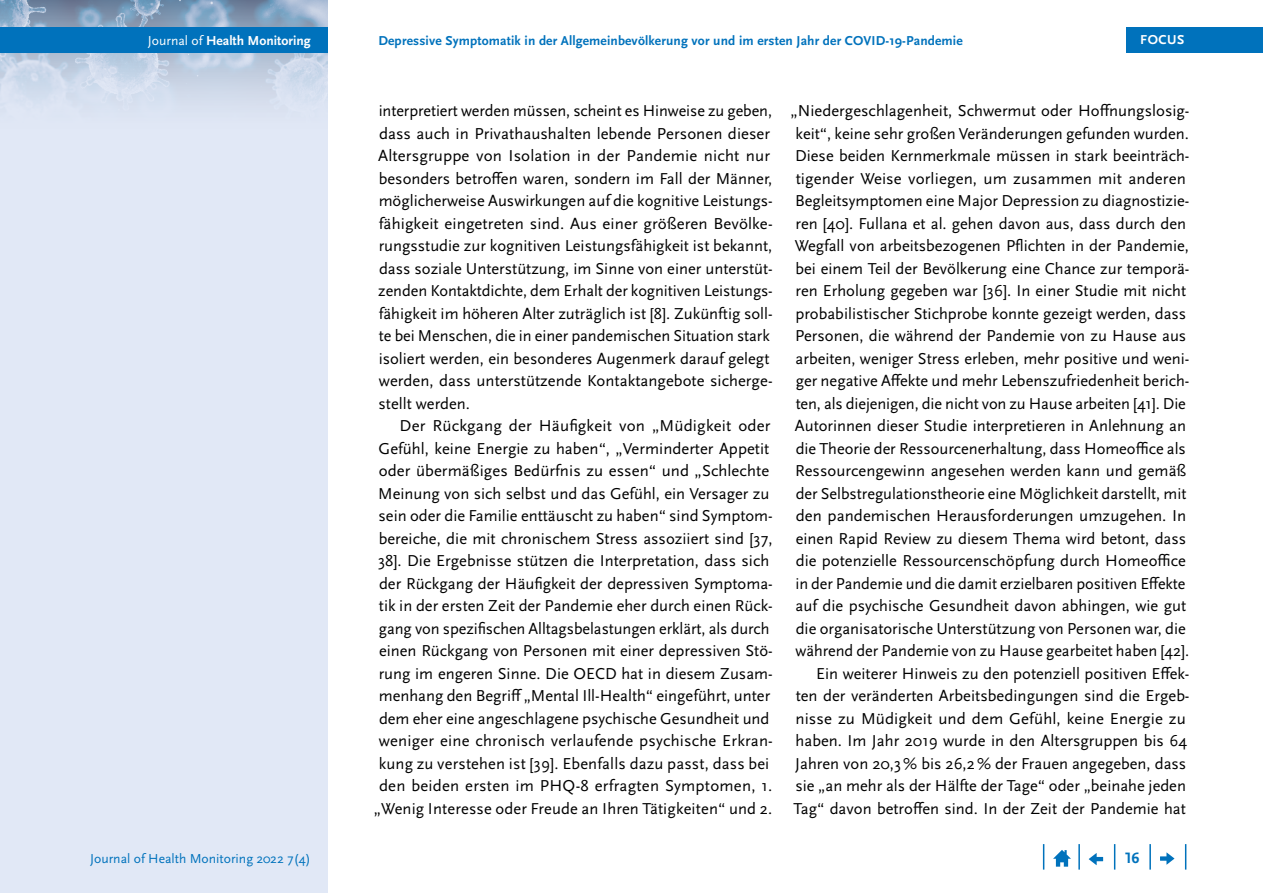
<style>
.page{position:relative;width:1263px;height:893px;background:#fff}
.page>*{position:absolute;margin:0;border:0;box-sizing:border-box;transform-origin:0 0}
.Copy_Einzug{font:16.5px/22.5px "Scala Sans Pro";color:#000}
.Copy{font:16.5px/22.5px "Scala Sans Pro";color:#000}
.t1{font:700 15.75px "Scala Sans Pro";color:#0072bc}
.t2{font:13.65px "Scala Sans Pro";color:#0072bc}
.t3{font:700 13.65px "Scala Sans Pro";color:#fff}
.t4{font:700 13.5px "Scala Sans Pro";letter-spacing:.01em;color:#0072bc}
.t5{font:700 13.5px "Scala Sans Pro";letter-spacing:.04em;color:#fff}
.s1{font-weight:400}
</style>
<div class="page">
<div style="left:0;top:0;width:327px;height:893px;background:#e1e8f6"></div>
<svg style="left:1185px;top:844px;width:1px;height:26px"></svg>
<hr style="left:1149px;top:844px;width:2px;height:26px;background:#0072bc">
<svg style="left:1114px;top:844px;width:1px;height:26px"></svg>
<hr style="left:1078px;top:844px;width:2px;height:26px;background:#0072bc">
<svg style="left:1043px;top:844px;width:1px;height:26px"></svg>
<svg style="left:1053px;top:850px;width:18px;height:17px"></svg>
<svg style="left:1089px;top:853px;width:14px;height:12px"></svg>
<svg style="left:1160px;top:852px;width:14px;height:13px"></svg>
<div style="left:1126px;top:28px;width:137px;height:25px;background:#0072bc"></div>
<img style="left:0;top:0;width:327px;height:103px">
<div style="left:0;top:28px;width:327px;height:25px;background:#0072bc"></div>
<p class="t3" style="left:148px;top:33px;width:164px"><span class="s1">Journal of</span> Health Monitoring</p>
<p class="t5" style="left:1140px;top:32px;width:46px">FOCUS</p>
<p class="t4" style="left:378px;top:33px;width:586px">Depressive Symptomatik in der Allgemeinbevölkerung vor und im ersten Jahr der COVID-19-Pandemie</p>
<p class="Copy" style="left:378px;top:99px;width:396px">interpretiert werden müssen, scheint es Hinweise zu geben, dass auch in Privathaushalten lebende Personen dieser Altersgruppe von Isolation in der Pandemie nicht nur besonders betroffen waren, sondern im Fall der Männer, möglicherweise Auswirkungen auf die kognitive Leistungs&shy;fähigkeit eingetreten sind. Aus einer größeren Bevölke&shy;rungsstudie zur kognitiven Leistungsfähigkeit ist bekannt, dass soziale Unterstützung, im Sinne von einer unterstüt&shy;zenden Kontaktdichte, dem Erhalt der kognitiven Leistungs&shy;fähigkeit im höheren Alter zuträglich ist [8]. Zukünftig soll&shy;te bei Menschen, die in einer pandemischen Situation stark isoliert werden, ein besonderes Augenmerk darauf gelegt werden, dass unterstützende Kontaktangebote sicherge&shy;stellt werden.</p>
<p class="Copy_Einzug" style="left:374px;top:414px;width:400px;text-align:right">Der Rückgang der Häufigkeit von „Müdigkeit oder Gefühl, keine Energie zu haben“, „Verminderter Appetit oder übermäßiges Bedürfnis zu essen“ und „Schlechte Meinung von sich selbst und das Gefühl, ein Versager zu sein oder die Familie enttäuscht zu haben“ sind Symptom&shy;bereiche, die mit chronischem Stress assoziiert sind [37, 38]. Die Ergebnisse stützen die Interpretation, dass sich der Rückgang der Häufigkeit der depressiven Symptoma&shy;tik in der ersten Zeit der Pandemie eher durch einen Rück&shy;gang von spezifischen Alltagsbelastungen erklärt, als durch einen Rückgang von Personen mit einer depressiven Stö&shy;rung im engeren Sinne. Die OECD hat in diesem Zusam&shy;menhang den Begriff „Mental Ill-Health“ eingeführt, unter dem eher eine angeschlagene psychische Gesundheit und weniger eine chronisch verlaufende psychische Erkran&shy;kung zu verstehen ist [39]. Ebenfalls dazu passt, dass bei den beiden ersten im PHQ-8 erfragten Symptomen, 1. „Wenig Interesse oder Freude an Ihren Tätigkeiten“ und 2.</p>
<p class="Copy_Einzug" style="left:791px;top:99px;width:400px">„Niedergeschlagenheit, Schwermut oder Hoffnungslosig&shy;keit“, keine sehr großen Veränderungen gefunden wurden.<br>Diese beiden Kernmerkmale müssen in stark beeinträch&shy;tigender Weise vorliegen, um zusammen mit anderen Begleitsymptomen eine Major Depression zu diagnostizie&shy;ren [40]. Fullana et al. gehen davon aus, dass durch den Wegfall von arbeitsbezogenen Pflichten in der Pandemie, bei einem Teil der Bevölkerung eine Chance zur temporä&shy;ren Erholung gegeben war [36]. In einer Studie mit nicht probabilistischer Stichprobe konnte gezeigt werden, dass Personen, die während der Pandemie von zu Hause aus arbeiten, weniger Stress erleben, mehr positive und weni&shy;ger negative Affekte und mehr Lebenszufriedenheit berich&shy;ten, als diejenigen, die nicht von zu Hause arbeiten [41]. Die Autorinnen dieser Studie interpretieren in Anlehnung an die Theorie der Ressourcenerhaltung, dass Homeoffice als Ressourcengewinn angesehen werden kann und gemäß der Selbstregulationstheorie eine Möglichkeit darstellt, mit den pandemischen Herausforderungen umzugehen. In einen Rapid Review zu diesem Thema wird betont, dass die potenzielle Ressourcenschöpfung durch Homeoffice in der Pandemie und die damit erzielbaren positiven Effekte auf die psychische Gesundheit davon abhingen, wie gut die organisatorische Unterstützung von Personen war, die während der Pandemie von zu Hause gearbeitet haben [42].</p>
<p class="Copy_Einzug" style="left:794px;top:662px;width:397px;text-indent:23px">Ein weiterer Hinweis zu den potenziell positiven Effek&shy;ten der veränderten Arbeitsbedingungen sind die Ergeb&shy;nisse zu Müdigkeit und dem Gefühl, keine Energie zu haben. Im Jahr 2019 wurde in den Altersgruppen bis 64<br>Jahren von 20,3% bis 26,2% der Frauen angegeben, dass sie „an mehr als der Hälfte der Tage“ oder „beinahe jeden Tag“ davon betroffen sind. In der Zeit der Pandemie hat</p>
<p class="t2" style="left:90px;top:850px;width:222px">Journal of Health Monitoring 2022 7(4)</p>
<p class="t1" style="left:1125px;top:849px;width:16px">16</p>
</div>
